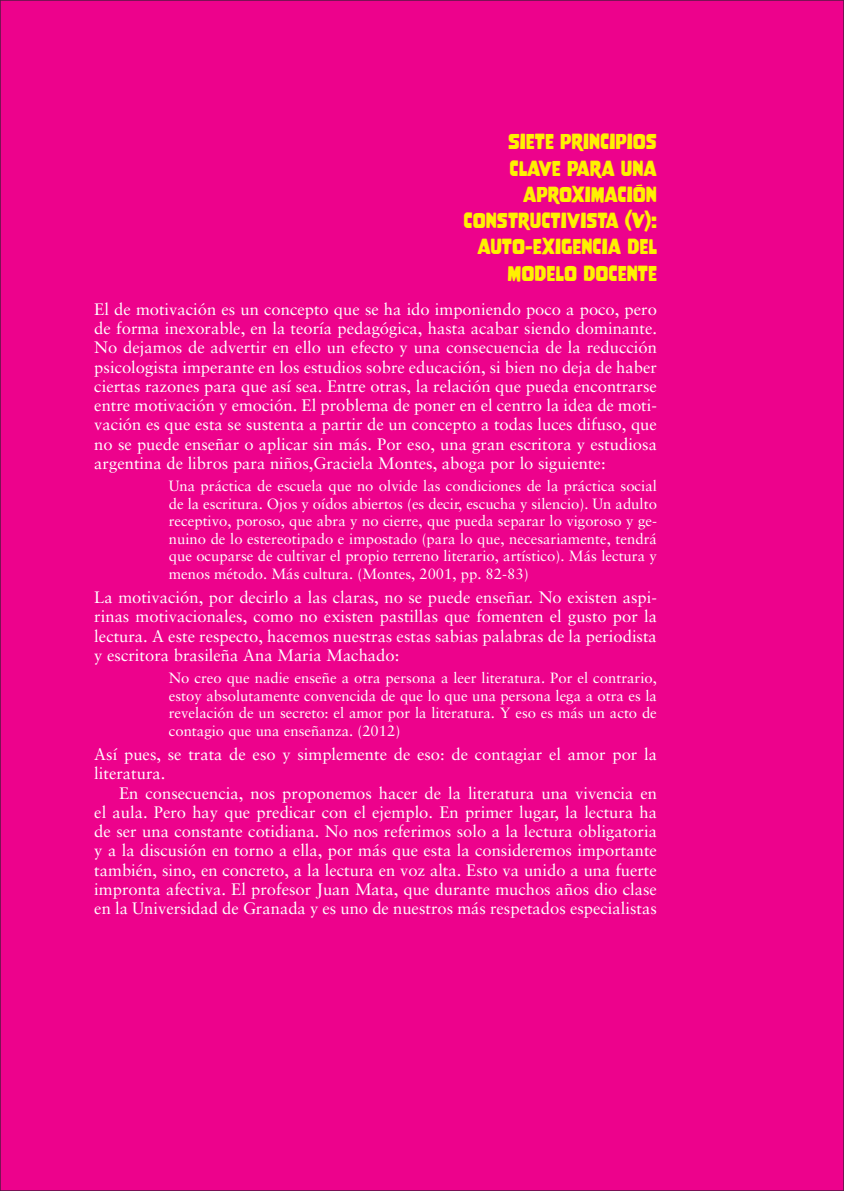
<style>
.page{position:relative;width:844px;height:1191px;background:#fff}
.page>*{position:absolute;margin:0;border:0;box-sizing:border-box;transform-origin:0 0}
.Epígrafe_en_Principi{font:19.25px/26.2px "Nove";color:#fff101;text-align:right}
.Primer_párrafo_en_Pr{font:16.62px/19.2px "Sabon LT Pro";color:#fff;text-align:justify}
.Párrafo_estándar_en{font:16.62px/19.2px "Sabon LT Pro";color:#fff;text-align:justify}
.Primer_párrafo_en_pr{font:16.62px/19.2px "Sabon LT Pro";color:#fff;text-align:justify}
.Párrafo_de_cita_en_P{font:14.88px/17.5px "Sabon LT Pro";color:#fff;text-align:justify}
</style>
<div class="page">
<div style="left:0;top:0;width:843px;height:1190px;background:#ed028c"></div>
<p class="Epígrafe_en_Principi" style="left:463px;top:129px;width:195px">SIETE PRINCIPIOS<br>CLAVE PARA UNA<br>APROXIMACIÓN<br>CONSTRUCTIVISTA (V):<br>AUTO-EXIGENCIA DEL<br>MODELO DOCENTE</p>
<p class="Primer_párrafo_en_Pr" style="left:94px;top:299px;width:564px">El de motivación es un concepto que se ha ido imponiendo poco a poco, pero de forma inexorable, en la teoría pedagógica, hasta acabar siendo dominante.<br>No dejamos de advertir en ello un efecto y una consecuencia de la reducción psicologista imperante en los estudios sobre educación, si bien no deja de haber ciertas razones para que así sea. Entre otras, la relación que pueda encontrarse entre motivación y emoción. El problema de poner en el centro la idea de moti&shy;vación es que esta se sustenta a partir de un concepto a todas luces difuso, que no se puede enseñar o aplicar sin más. Por eso, una gran escritora y estudiosa argentina de libros para niños,Graciela Montes, aboga por lo siguiente:</p>
<p class="Párrafo_de_cita_en_P" style="left:169px;top:477px;width:489px">Una práctica de escuela que no olvide las condiciones de la práctica social de la escritura. Ojos y oídos abiertos (es decir, escucha y silencio). Un adulto receptivo, poroso, que abra y no cierre, que pueda separar lo vigoroso y ge&shy;nuino de lo estereotipado e impostado (para lo que, necesariamente, tendrá que ocuparse de cultivar el propio terreno literario, artístico). Más lectura y menos método. Más cultura. (Montes, 2001, pp. 82-83)</p>
<p class="Primer_párrafo_en_pr" style="left:94px;top:587px;width:564px">La motivación, por decirlo a las claras, no se puede enseñar. No existen aspi&shy;rinas motivacionales, como no existen pastillas que fomenten el gusto por la lectura. A este respecto, hacemos nuestras estas sabias palabras de la periodista y escritora brasileña Ana Maria Machado:</p>
<p class="Párrafo_de_cita_en_P" style="left:169px;top:669px;width:489px">No creo que nadie enseñe a otra persona a leer literatura. Por el contrario, estoy absolutamente convencida de que lo que una persona lega a otra es la revelación de un secreto: el amor por la literatura. Y eso es más un acto de contagio que una enseñanza. (2012)</p>
<p class="Primer_párrafo_en_Pr" style="left:94px;top:744px;width:564px">Así pues, se trata de eso y simplemente de eso: de contagiar el amor por la literatura.</p>
<p class="Párrafo_estándar_en" style="left:94px;top:782px;width:564px;text-indent:25px">En consecuencia, nos proponemos hacer de la literatura una vivencia en el aula. Pero hay que predicar con el ejemplo. En primer lugar, la lectura ha de ser una constante cotidiana. No nos referimos solo a la lectura obligatoria y a la discusión en torno a ella, por más que esta la consideremos importante también, sino, en concreto, a la lectura en voz alta. Esto va unido a una fuerte impronta afectiva. El profesor Juan Mata, que durante muchos años dio clase en la Universidad de Granada y es uno de nuestros más respetados especialistas</p>
</div>
